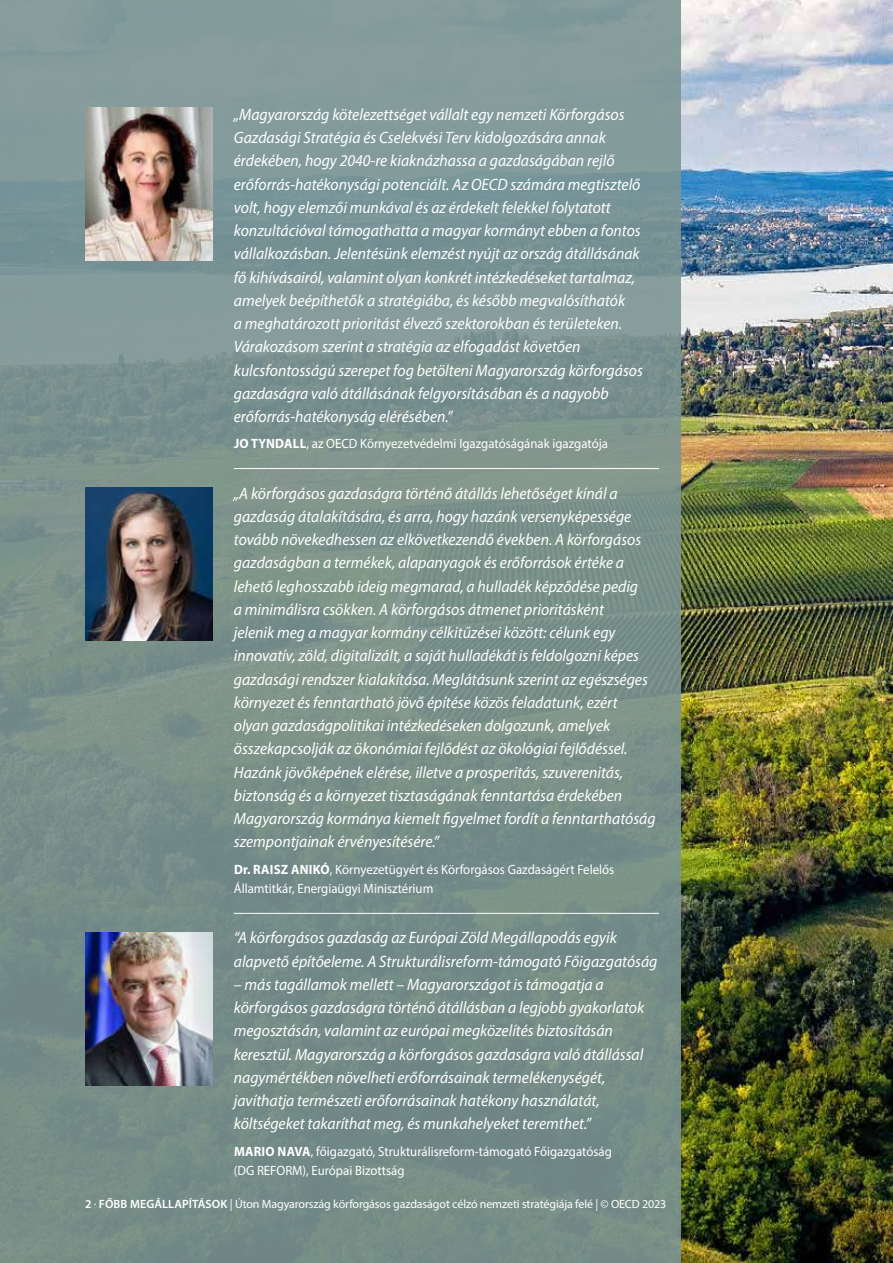
<style>
.page{position:relative;width:893px;height:1263px;background:#fff}
.page>*{position:absolute;margin:0;border:0;box-sizing:border-box;transform-origin:0 0}
.t1{font:italic 16.5px/23.2px "Myriad Pro";color:#fff;scale:.95 1}
.t2{font:13.5px/19.5px "Myriad Pro";color:#fff;scale:.95 1}
.t3{font:12px "Myriad Pro";letter-spacing:-.01em;color:#fff}
.s1{font-weight:700}
.s2{font-weight:600}
</style>
<div class="page">
<img style="left:680px;top:0;width:213px;height:1263px">
<div style="left:0;top:0;width:680px;height:1263px;background:linear-gradient(to bottom,#839b9a,#728981)"></div>
<hr style="left:234px;top:468px;width:425px;height:1px;background:#fff">
<hr style="left:234px;top:913px;width:425px;height:1px;background:#fff">
<img style="left:85px;top:107px;width:128px;height:153px">
<img style="left:85px;top:487px;width:128px;height:154px">
<img style="left:85px;top:932px;width:128px;height:153px">
<p class="t1" style="left:234px;top:102px;width:432px">„Magyarország kötelezettséget vállalt egy nemzeti Körforgásos Gazdasági Stratégia és Cselekvési Terv kidolgozására annak érdekében, hogy 2040-re kiaknázhassa a gazdaságában rejlő erőforrás-hatékonysági potenciált. Az OECD számára megtisztelő volt, hogy elemzői munkával és az érdekelt felekkel folytatott konzultációval támogathatta a magyar kormányt ebben a fontos vállalkozásban. Jelentésünk elemzést nyújt az ország átállásának fő kihívásairól, valamint olyan konkrét intézkedéseket tartalmaz, amelyek beépíthetők a stratégiába, és később megvalósíthatók<br>a meghatározott prioritást élvező szektorokban és területeken.<br>Várakozásom szerint a stratégia az elfogadást követően kulcsfontosságú szerepet fog betölteni Magyarország körforgásos gazdaságra való átállásának felgyorsításában és a nagyobb erőforrás-hatékonyság elérésében.”</p>
<p class="t2" style="left:234px;top:434px;width:395px"><span class="s1">JO TYNDALL</span>, az OECD Környezetvédelmi Igazgatóságának igazgatója</p>
<p class="t1" style="left:234px;top:481px;width:445px">„A körforgásos gazdaságra történő átállás lehetőséget kínál a gazdaság átalakítására, és arra, hogy hazánk versenyképessége tovább növekedhessen az elkövetkezendő években. A körforgásos gazdaságban a termékek, alapanyagok és erőforrások értéke a lehető leghosszabb ideig megmarad, a hulladék képződése pedig<br>a minimálisra csökken. A körforgásos átmenet prioritásként<br>jelenik meg a magyar kormány célkitűzései között: célunk egy innovatív, zöld, digitalizált, a saját hulladékát is feldolgozni képes gazdasági rendszer kialakítása. Meglátásunk szerint az egészséges környezet és fenntartható jövő építése közös feladatunk, ezért olyan gazdaságpolitikai intézkedéseken dolgozunk, amelyek összekapcsolják az ökonómiai fejlődést az ökológiai fejlődéssel.<br>Hazánk jövőképének elérése, illetve a prosperitás, szuverenitás, biztonság és a környezet tisztaságának fenntartása érdekében Magyarország kormánya kiemelt figyelmet fordít a fenntarthatóság szempontjainak érvényesítésére.”</p>
<p class="t2" style="left:234px;top:859px;width:402px"><span class="s1">Dr. RAISZ ANIKÓ</span>, Környezetügyért és Körforgásos Gazdaságért Felelős<br>Államtitkár, Energiaügyi Minisztérium</p>
<p class="t1" style="left:234px;top:926px;width:447px">“A körforgásos gazdaság az Európai Zöld Megállapodás egyik alapvető építőeleme. A Strukturálisreform-támogató Főigazgatóság</p>
<p class="t1" style="left:234px;top:972px;width:433px">– más tagállamok mellett – Magyarországot is támogatja a körforgásos gazdaságra történő átállásban a legjobb gyakorlatok megosztásán, valamint az európai megközelítés biztosításán keresztül. Magyarország a körforgásos gazdaságra való átállással nagymértékben növelheti erőforrásainak termelékenységét, javíthatja természeti erőforrásainak hatékony használatát, költségeket takaríthat meg, és munkahelyeket teremthet.”</p>
<p class="t2" style="left:234px;top:1141px;width:399px"><span class="s1">MARIO NAVA</span>, főigazgató, Strukturálisreform-támogató Főigazgatóság (DG REFORM), Európai Bizottság</p>
<p class="t3" style="left:85px;top:1197px;width:583px"><span class="s2">2</span> . <span class="s2">FŐBB MEGÁLLAPÍTÁSOK</span> | Úton Magyarország körforgásos gazdaságot célzó nemzeti stratégiája felé | © OECD 2023</p>
</div>
